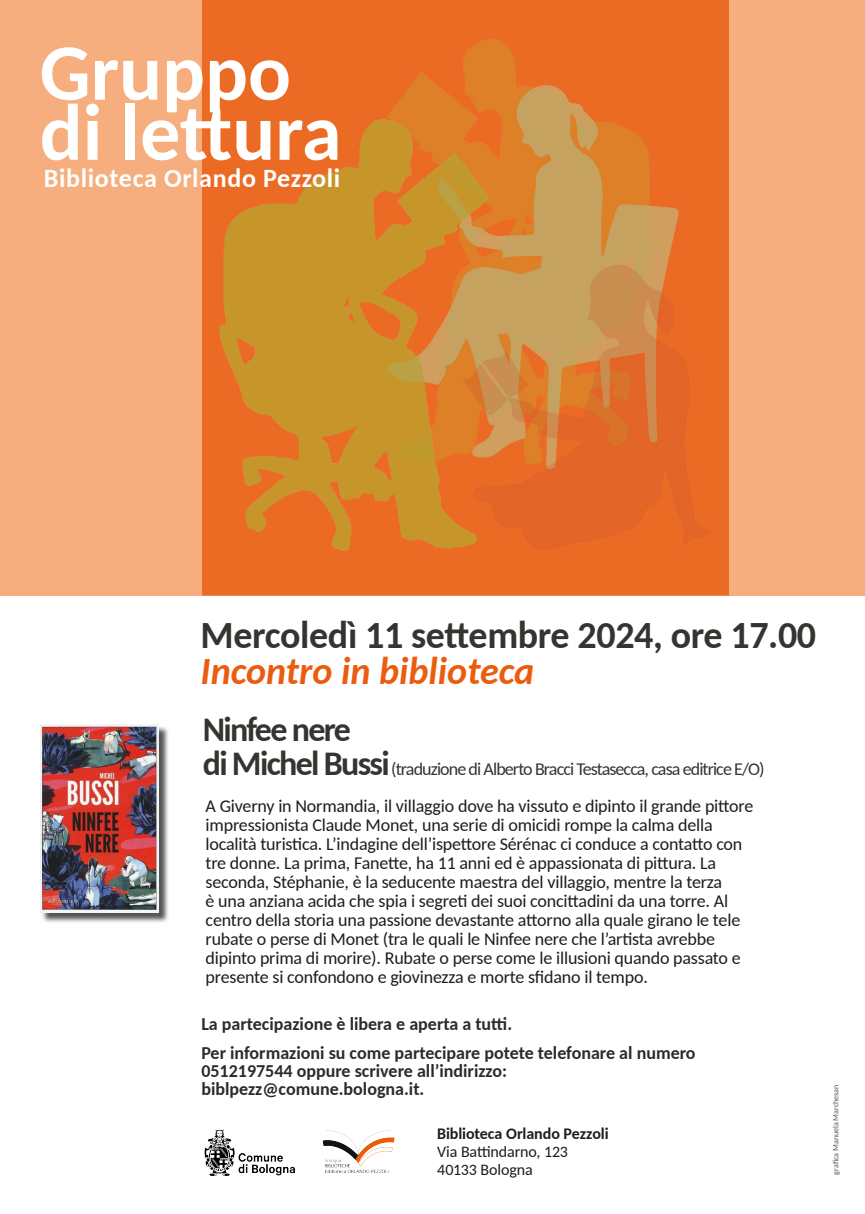
<style>
.page{position:relative;width:865px;height:1214px;background:#fff}
.page>*{position:absolute;margin:0;border:0;box-sizing:border-box;transform-origin:0 0}
.t1{font:700 80px "Carlito";color:#fff}
.t2{font:700 38px "Carlito";letter-spacing:-.01em;color:#343530}
.t3{font:italic 700 38px "Carlito";color:#eb5c0f}
.t4{font:700 34px "Carlito";letter-spacing:-.05em;color:#333530}
.t5{font:700 26px "Carlito";letter-spacing:.025em;color:#fff}
.t6{font:18px/19px "Carlito";letter-spacing:-.01em;color:#1d1d1b}
.t7{font:700 18px/18px "Carlito";color:#2a2c27}
.t8{font:18px "Carlito";letter-spacing:-.05em;color:#333530}
.t9{font:16px "Carlito";letter-spacing:-.01em;color:#1d1d1b}
.t10{font:700 16px "Carlito";letter-spacing:-.005em;color:#1d1d1b}
.t11{font:8px "Carlito";color:#575756}
.s1{font-weight:700;font-size:34px}
</style>
<div class="page">
<img style="left:204px;top:1129px;width:191px;height:47px">
<div style="left:0;top:0;width:865px;height:595px;background:#f6ae7f"></div>
<img style="left:203px;top:0;width:525px;height:595px">
<div style="left:41px;top:726px;width:129px;height:197px;background:#1d1d1b;opacity:.75"></div>
<img style="left:40px;top:724px;width:119px;height:188px">
<p class="t1" style="left:40px;top:18px;width:253px">Gruppo</p>
<p class="t1" style="left:40px;top:78px;width:303px">di lettura</p>
<p class="t5" style="left:44px;top:160px;width:298px">Biblioteca Orlando Pezzoli</p>
<p class="t2" style="left:201px;top:608px;width:617px">Mercoledì 11 settembre 2024, ore 17.00</p>
<p class="t3" style="left:201px;top:644px;width:335px">Incontro in biblioteca</p>
<p class="t4" style="left:203px;top:706px;width:150px">Ninfee nere</p>
<p class="t8" style="left:203px;top:756px;width:563px"><span class="s1">di Michel Bussi</span>(traduzione di Alberto Bracci Testasecca, casa editrice E/O)</p>
<p class="t6" style="left:206px;top:795px;width:549px">A Giverny in Normandia, il villaggio dove ha vissuto e dipinto il grande pittore impressionista Claude Monet, una serie di omicidi rompe la calma della località turistica. L’indagine dell’ispettore Sérénac ci conduce a contatto con tre donne. La prima, Fanette, ha 11 anni ed è appassionata di pittura. La seconda, Stéphanie, è la seducente maestra del villaggio, mentre la terza<br>è una anziana acida che spia i segreti dei suoi concittadini da una torre. Al centro della storia una passione devastante attorno alla quale girano le tele rubate o perse di Monet (tra le quali le Ninfee nere che l’artista avrebbe dipinto prima di morire). Rubate o perse come le illusioni quando passato e presente si confondono e giovinezza e morte sfidano il tempo.</p>
<p class="t7" style="left:201px;top:1013px;width:312px">La partecipazione è libera e aperta a tutti.</p>
<p class="t7" style="left:201px;top:1043px;width:495px">Per informazioni su come partecipare potete telefonare al numero<br>0512197544 oppure scrivere all’indirizzo:</p>
<p class="t7" style="left:201px;top:1079px;width:224px">biblpezz@comune.bologna.it.</p>
<p class="t10" style="left:437px;top:1122px;width:173px">Biblioteca Orlando Pezzoli</p>
<p class="t9" style="left:437px;top:1140px;width:132px">Via Battindarno, 123</p>
<p class="t9" style="left:437px;top:1158px;width:97px">40133 Bologna</p>
<p class="t11" style="left:830px;top:1174px;width:91px;rotate:-90deg">grafica Manuela Marchesan</p>
</div>
